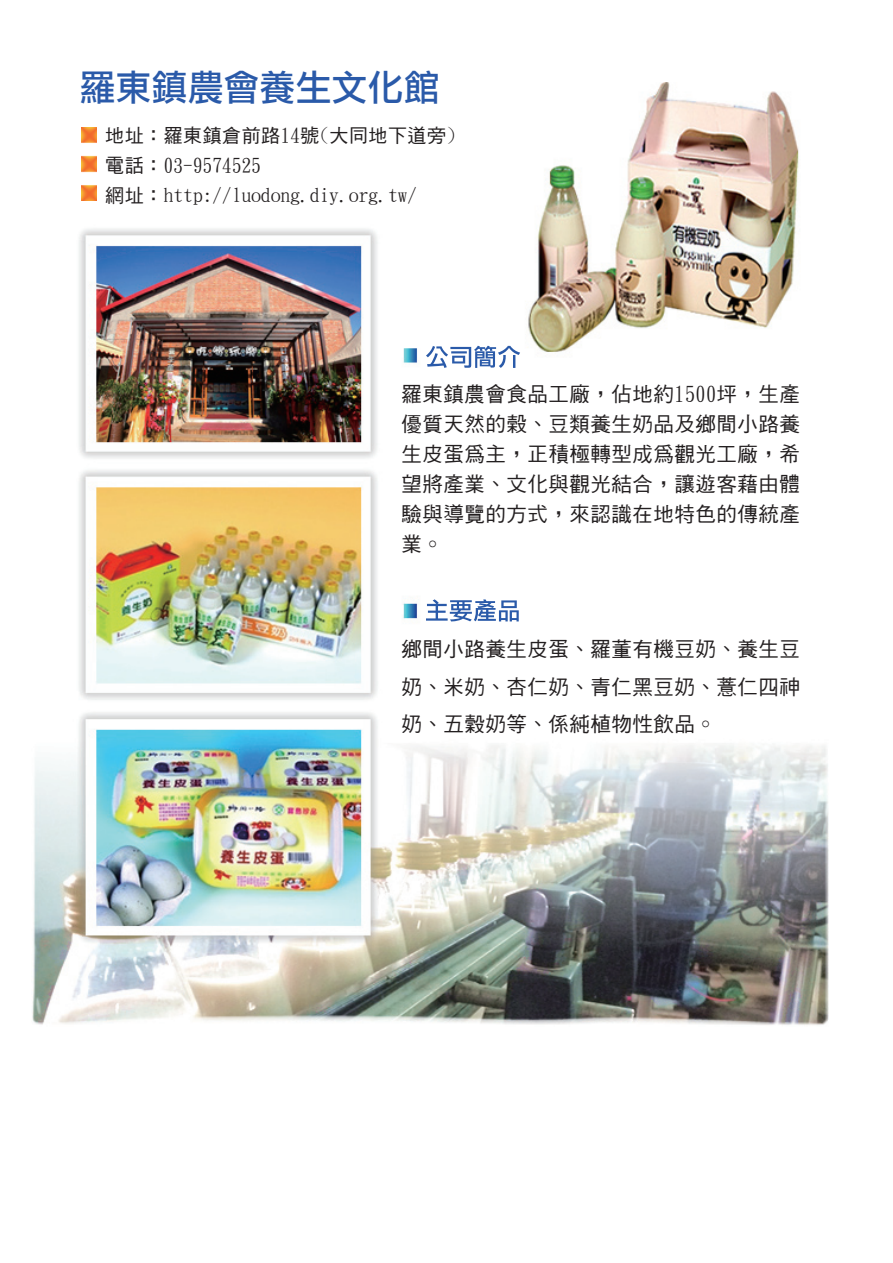
<style>
.page{position:relative;width:893px;height:1263px;background:#fff}
.page>*{position:absolute;margin:0;border:0;box-sizing:border-box;transform-origin:0 0}
.t1{font:36px "DF Li Hei Md WIN BF";color:#2a5aa9}
.t2{font:500 21px/30px "Hei";color:#231f20;text-align:justify}
.t3{font:500 19.5px/30px "Hei";color:#231f20}
</style>
<div class="page">
<img style="left:32px;top:83px;width:797px;height:942px">
<img style="left:82px;top:128px;width:14px;height:73px">
<svg style="left:426px;top:346px;width:94px;height:22px"></svg>
<svg style="left:426px;top:599px;width:93px;height:22px"></svg>
<h1 class="t1" style="left:80px;top:70px;width:362px">羅東鎮農會養生文化館</h1>
<p class="t3" style="left:105px;top:121px;width:352px">地址：羅東鎮倉前路14號(大同地下道旁)電話：03-9574525<br>網址：http://luodong.diy.org.tw/</p>
<p class="t2" style="left:401px;top:378px;width:401px">羅東鎮農會食品工廠，佔地約1500坪，生產優質天然的榖、豆類養生奶品及鄉間小路養生皮蛋為主，正積極轉型成為觀光工廠，希望將產業、文化與觀光結合，讓遊客藉由體驗與導覽的方式，來認識在地特色的傳統產業。</p>
<p class="t2" style="left:401px;top:630px;width:401px;line-height:37.5px">鄉間小路養生皮蛋、羅董有機豆奶、養生豆奶、米奶、杏仁奶、青仁黑豆奶、薏仁四神奶、五穀奶等、係純植物性飲品。</p>
</div>
